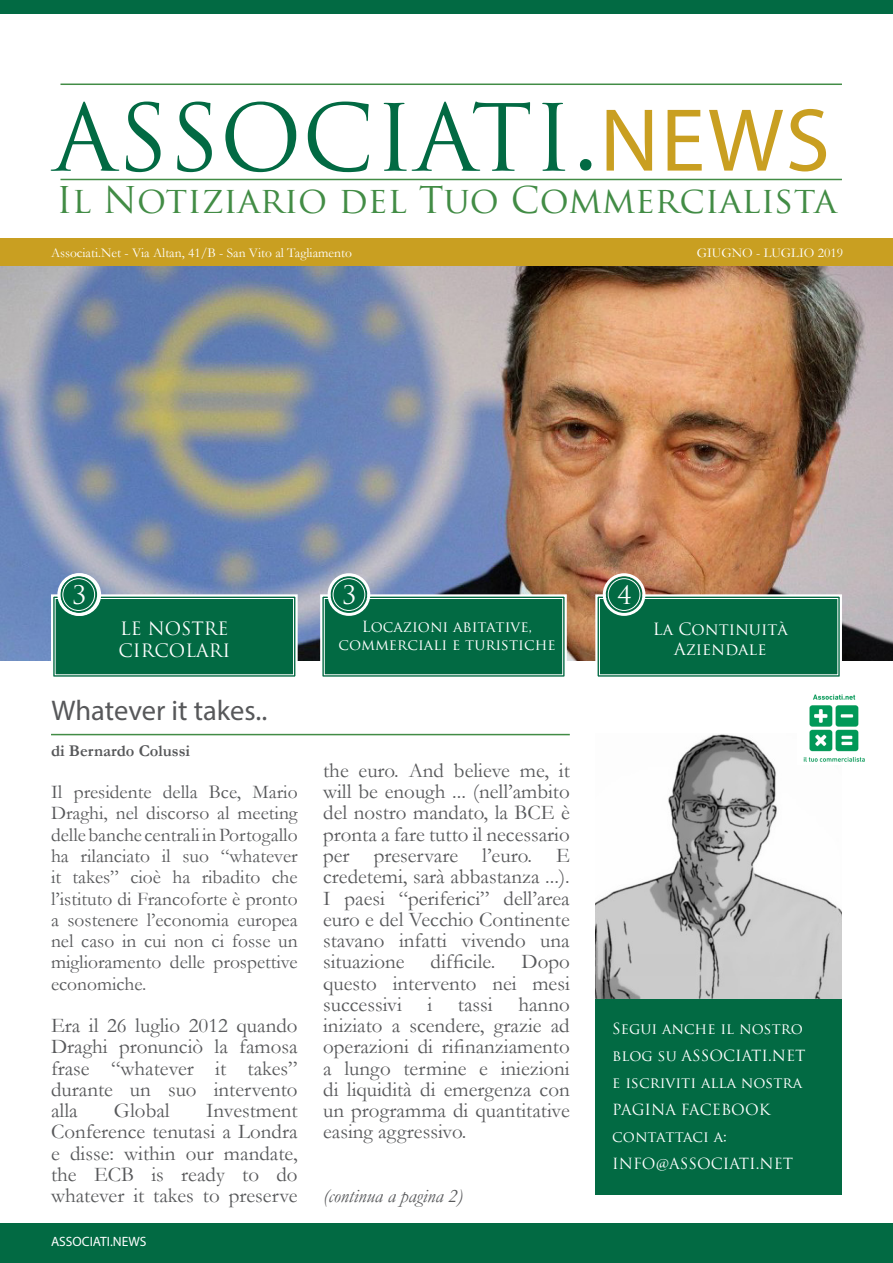
<style>
.page{position:relative;width:893px;height:1263px;background:#fff}
.page>*{position:absolute;margin:0;border:0;box-sizing:border-box;transform-origin:0 0}
.t1{font:90px "Trajan Pro";color:#026a43}
.t2{font:36px "Trajan Pro";color:#428c45}
.Paragraph_Style{font:28.5px "Myriad Pro";color:#57585a}
.t3{font:24.9px "Trajan Pro";color:#fff}
.Paragraph_Style-2{font:21px/21.3px "Garamond";color:#57585a;text-align:justify}
.Paragraph_Style-3{font:19.5px/21.3px "Garamond";color:#57585a;text-align:justify}
.Paragraph_Style-4{font:italic 19.5px "Garamond";color:#57585a}
.t4{font:18px "Trajan Pro";color:#fff}
.t5{font:16.5px "Trajan Pro";color:#fff}
.Paragraph_Style-5{font:700 16.5px "Garamond";color:#57585a}
.Paragraph_Style-6{font:15px/27px "Trajan Pro";color:#fff}
.t6{font:13.5px "Garamond";color:#fff}
.t7{font:13.5px "Myriad Pro";color:#fff}
.s1{font-size:105px}
.s2{font-family:"Myriad Pro";color:#c99f21}
</style>
<div class="page">
<div style="left:0;top:238px;width:893px;height:30px;background:#c99f21"></div>
<div style="left:0;top:1223px;width:893px;height:40px;background:#026a43"></div>
<div style="left:0;top:0;width:893px;height:13px;background:#026a43"></div>
<img style="left:1px;top:267px;width:892px;height:394px">
<hr style="left:60px;top:179px;width:782px;height:1px;background:#428c45">
<hr style="left:60px;top:84px;width:782px;height:1px;background:#428c45">
<div style="left:595px;top:996px;width:247px;height:199px;background:#026a43"></div>
<hr style="left:51px;top:734px;width:519px;height:1px;background:#428c45">
<img style="left:595px;top:734px;width:247px;height:264px">
<svg style="left:50px;top:593px;width:249px;height:84px;background:#137350"></svg>
<div style="left:55px;top:598px;width:239px;height:77px;border:1px solid #fff"></div>
<svg style="left:61px;top:576px;width:37px;height:37px"></svg>
<div style="left:58px;top:573px;width:43px;height:43px;border:3px solid #fff;border-radius:50%"></div>
<svg style="left:319px;top:593px;width:249px;height:84px;background:#13724e"></svg>
<div style="left:324px;top:598px;width:239px;height:77px;border:1px solid #fff"></div>
<svg style="left:331px;top:576px;width:36px;height:37px"></svg>
<div style="left:328px;top:573px;width:42px;height:43px;border:3px solid #fff;border-radius:50%"></div>
<div style="left:333px;top:578px;width:32px;height:33px;border:1px solid #fff;border-radius:50%"></div>
<svg style="left:594px;top:593px;width:249px;height:84px;background:#14734e"></svg>
<div style="left:599px;top:598px;width:239px;height:77px;border:1px solid #fff"></div>
<svg style="left:606px;top:576px;width:36px;height:37px"></svg>
<div style="left:603px;top:573px;width:42px;height:43px;border:3px solid #fff;border-radius:50%"></div>
<div style="left:608px;top:578px;width:32px;height:33px;border:1px solid #fff;border-radius:50%"></div>
<img style="left:797px;top:694px;width:68px;height:71px">
<svg style="left:60px;top:576px;width:37px;height:37px"></svg>
<div style="left:57px;top:573px;width:43px;height:43px;border:3px solid #fff;border-radius:50%"></div>
<div style="left:62px;top:578px;width:33px;height:33px;border:1px solid #fff;border-radius:50%"></div>
<p class="t1" style="left:53px;top:81px;width:778px">ASSOCIATI<span class="s1">.</span><span class="s2">NEWS</span></p>
<p class="t2" style="left:56px;top:177px;width:782px">Il Notiziario del Tuo Commercialista</p>
<p class="t6" style="left:51px;top:244px;width:302px">Associati.Net - Via Altan, 41/B - San Vito al Tagliamento</p>
<p class="t6" style="left:697px;top:244px;width:148px">GIUGNO - LUGLIO 2019</p>
<p class="t3" style="left:72px;top:579px;width:16px">3</p>
<p class="t4" style="left:120px;top:617px;width:110px">LE NOSTRE</p>
<p class="t4" style="left:118px;top:639px;width:113px">CIRCOLARI</p>
<p class="Paragraph_Style" style="left:51px;top:693px;width:217px">Whatever it takes..</p>
<p class="Paragraph_Style-5" style="left:51px;top:739px;width:141px">di Bernardo Colussi</p>
<p class="Paragraph_Style-3" style="left:51px;top:781px;width:248px">Il presidente della Bce, Mario Draghi, nel discorso al meeting delle banche centrali in Portogallo ha rilanciato il suo “whatever it takes” cioè ha ribadito che l’istituto di Francoforte è pronto a sostenere l’economia europea nel caso in cui non ci fosse un miglioramento delle prospettive economiche.</p>
<p class="Paragraph_Style-2" style="left:51px;top:1014px;width:248px">Era il 26 luglio 2012 quando Draghi pronunciò la famosa frase “whatever it takes” durante un suo intervento alla</p>
<p class="Paragraph_Style-2" style="left:114px;top:1099px;width:57px">Global</p>
<p class="Paragraph_Style-2" style="left:51px;top:1099px;width:248px;text-indent:155px">Investment Conference tenutasi a Londra e disse: within our mandate, the ECB is ready to do whatever it takes to preserve</p>
<p class="t7" style="left:51px;top:1233px;width:97px">ASSOCIATI.NEWS</p>
<p class="t3" style="left:342px;top:579px;width:16px">3</p>
<p class="Paragraph_Style-6" style="left:362px;top:613px;width:172px">Locazioni abitative,</p>
<p class="Paragraph_Style-6" style="left:339px;top:631px;width:219px">commerciali e turistiche</p>
<p class="Paragraph_Style-2" style="left:323px;top:759px;width:248px">the euro. And believe me, it will be enough ... (nell’ambito del nostro mandato, la BCE è pronta a fare tutto il necessario per preservare l’euro. E credetemi, sarà abbastanza ...).<br>I paesi “periferici” dell’area euro e del Vecchio Continente stavano infatti vivendo una situazione difficile. Dopo questo intervento nei mesi successivi i tassi hanno iniziato a scendere, grazie ad operazioni di rifinanziamento a lungo termine e iniezioni di liquidità di emergenza con un programma di quantitative easing aggressivo.</p>
<p class="Paragraph_Style-4" style="left:323px;top:1183px;width:141px">(continua a pagina 2)</p>
<p class="t3" style="left:617px;top:579px;width:16px">4</p>
<p class="t5" style="left:653px;top:618px;width:137px">La Continuità</p>
<p class="t5" style="left:674px;top:638px;width:94px">Aziendale</p>
<p class="Paragraph_Style-6" style="left:612px;top:1015px;width:195px">Segui anche il nostro blog su ASSOCIATI.NET e iscriviti alla nostra<br>PAGINA FACEBOOK</p>
<p class="Paragraph_Style-6" style="left:612px;top:1123px;width:183px">contattaci a:<br>INFO@ASSOCIATI.NET</p>
</div>
